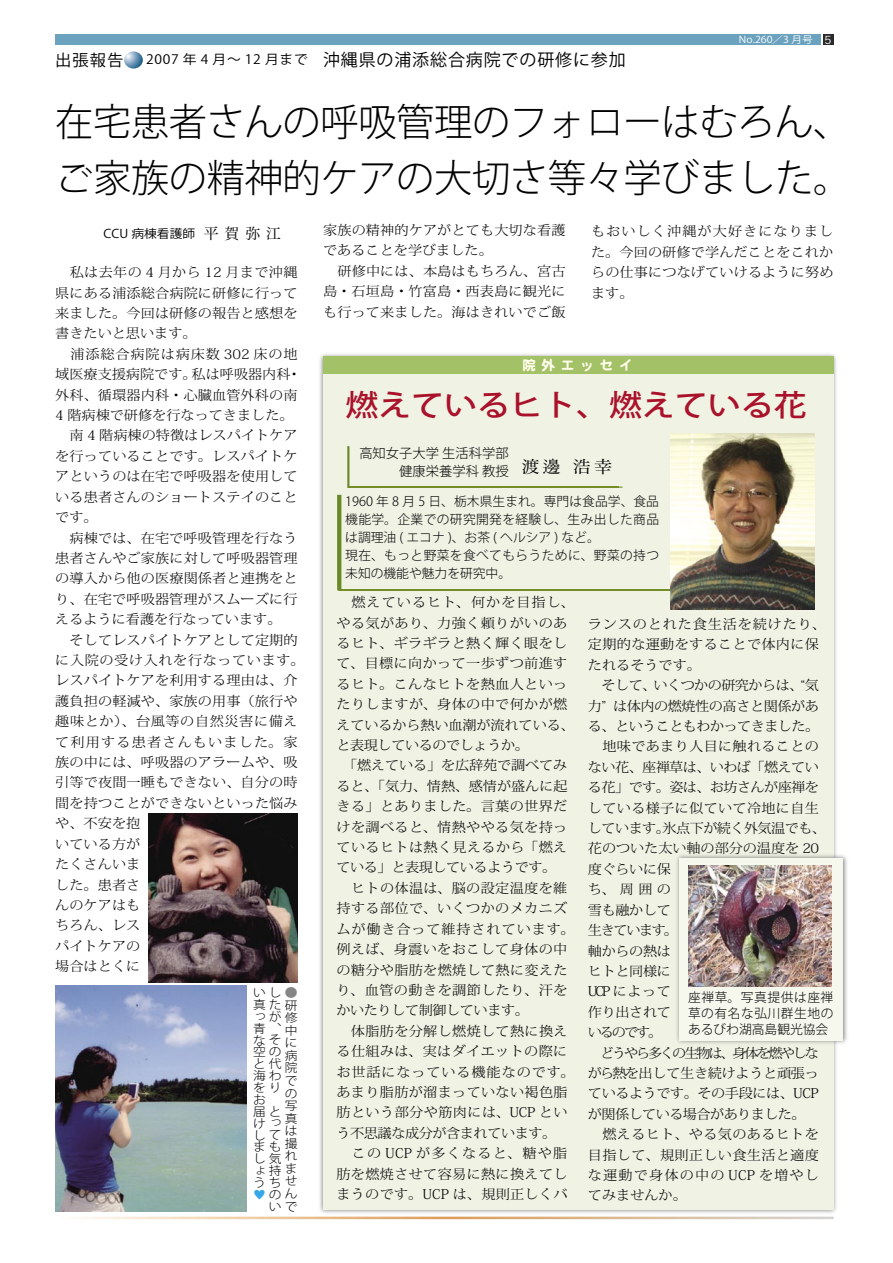
<style>
.page{position:relative;width:893px;height:1263px;background:#fff}
.page>*{position:absolute;margin:0;border:0;box-sizing:border-box;transform-origin:0 0}
.t1{font:300 38.25px "Koz Go Std";letter-spacing:-.01em;color:#000}
._4コメント{font:500 29.7px "Koz Go Pro";color:#a9122a;scale:1.11 1}
.t2{font:16.95px "Koz Go Std";letter-spacing:.05em;color:#000}
._4コメント-2{font:16.95px "Hira Min Pro W3";color:#000;scale:1.06 1}
.t3{font:16.05px "Koz Go Std";color:#000}
.t4{font:14.85px "Hira Min Pro W3";color:#000}
.t5{font:13.8px "DF Maru Gothic Std W9";letter-spacing:.4em;color:#fffdec}
.t6{font:300 13.35px/20.4px "Koz Min Std";letter-spacing:.01em;color:#000;text-align:justify;scale:1.06 1}
.t7{font:300 13.35px/20.4px "Koz Min Std";letter-spacing:-.025em;color:#000;scale:1.06 1}
.t8{font:300 13.35px "Koz Go Std";color:#000}
.t9{font:300 12.75px/18px "Koz Go Std";letter-spacing:.03em;color:#000;text-align:justify}
.t10{font:300 12px/11.9px "Koz Go Std";color:#000;text-align:right;scale:1.06 1}
.t11{font:12px "Koz Go Std";color:#000;scale:1.06 1}
.t12{font:9.6px "Koz Go Std";color:#fff;scale:1.11 1}
.s1{font-family:"Hira Kaku Pro W3";font-size:10.65px}
.s2{font-size:13.05px}
.s3{color:#858585}
.s4{color:#36a7e9}
.s5{color:#fff}
</style>
<div class="page">
<div style="left:55px;top:34px;width:765px;height:11px;background:#6ba2be"></div>
<div style="left:823px;top:34px;width:10px;height:11px;background:#2a2a2a"></div>
<div style="left:318px;top:351px;width:521px;height:864px;background:#565656;opacity:.75"></div>
<div style="left:323px;top:357px;width:510px;height:853px;background:#f0f2e4"></div>
<div style="left:323px;top:357px;width:510px;height:17px;background:#a3c166"></div>
<svg style="left:124px;top:51px;width:19px;height:18px"></svg>
<img style="left:55px;top:985px;width:192px;height:227px">
<img style="left:149px;top:814px;width:149px;height:169px">
<div style="left:674px;top:853px;width:175px;height:193px;background:#565656;opacity:.75"></div>
<div style="left:679px;top:858px;width:164px;height:183px;background:#f6f8ee"></div>
<img style="left:689px;top:865px;width:143px;height:121px">
<svg style="left:347px;top:486px;width:276px;height:2px"></svg>
<svg style="left:337px;top:589px;width:333px;height:2px"></svg>
<img style="left:670px;top:434px;width:145px;height:176px">
<hr style="left:347px;top:446px;width:2px;height:41px;background:#698827">
<svg style="left:337px;top:495px;width:4px;height:95px"></svg>
<p class="t12" style="left:739px;top:34px;width:85px">No.260／3 月号 <span class="s1">5</span></p>
<p class="t3" style="left:55px;top:50px;width:70px">出張報告</p>
<p class="t2" style="left:146px;top:49px;width:481px"><span class="s2">2007 年 4 月～ 12 月まで</span> 沖縄県の浦添総合病院での研修に参加</p>
<p class="t1" style="left:55px;top:97px;width:797px">在宅患者さんの呼吸管理のフォローはむろん、</p>
<p class="t1" style="left:55px;top:154px;width:797px">ご家族の精神的ケアの大切さ等々学びました。</p>
<p class="t11" style="left:104px;top:226px;width:88px">CCU 病棟看護師</p>
<p class="t4" style="left:204px;top:221px;width:79px">平賀弥江</p>
<p class="t6" style="left:323px;top:220px;width:230px">家族の精神的ケアがとても大切な看護であることを学びました。</p>
<p class="t6" style="left:323px;top:261px;width:230px">　研修中には、本島はもちろん、宮古島・石垣島・竹富島・西表島に観光にも行って来ました。海はきれいでご飯</p>
<p class="t6" style="left:591px;top:221px;width:230px">もおいしく沖縄が大好きになりました。今回の研修で学んだことをこれからの仕事につなげていけるように努めます。</p>
<p class="t6" style="left:55px;top:262px;width:230px">　私は去年の 4 月から 12 月まで沖縄県にある浦添総合病院に研修に行って来ました。今回は研修の報告と感想を書きたいと思います。</p>
<p class="t6" style="left:55px;top:344px;width:233px;text-align:left">　浦添総合病院は病床数 302 床の地域医療支援病院です。私は呼吸器内科・外科、循環器内科・心臓血管外科の南<br>4 階病棟で研修を行なってきました。</p>
<p class="t6" style="left:55px;top:425px;width:230px">　南 4 階病棟の特徴はレスパイトケアを行っていることです。レスパイトケアというのは在宅で呼吸器を使用している患者さんのショートステイのことです。</p>
<p class="t6" style="left:55px;top:528px;width:230px">　病棟では、在宅で呼吸管理を行なう患者さんやご家族に対して呼吸器管理の導入から他の医療関係者と連携をとり、在宅で呼吸器管理がスムーズに行えるように看護を行なっています。</p>
<p class="t6" style="left:55px;top:630px;width:237px;text-align:left">　そしてレスパイトケアとして定期的に入院の受け入れを行なっています。レスパイトケアを利用する理由は、介護負担の軽減や、家族の用事（旅行や趣味とか）、台風等の自然災害に備えて利用する患者さんもいました。家族の中には、呼吸器のアラームや、吸引等で夜間一睡もできない、自分の時間を持つことができないといった悩みや、不安を抱<br>いている方が<br>たくさんいま<br>した。患者さ<br>んのケアはも<br>ちろん、レス<br>パイトケアの<br>場合はとくに</p>
<p class="t5" style="left:522px;top:357px;width:112px">院外エッセイ</p>
<p class="_4コメント" style="left:345px;top:386px;width:417px">燃えているヒト、燃えている花</p>
<p class="_4コメント-2" style="left:521px;top:452px;width:87px">渡邊 浩幸</p>
<p class="t8" style="left:359px;top:444px;width:151px">高知女子大学 生活科学部</p>
<p class="t8" style="left:399px;top:463px;width:111px">健康栄養学科 教授</p>
<p class="t9" style="left:345px;top:492px;width:315px">1960 年 8 月 5 日、栃木県生まれ。専門は食品学、食品機能学。企業での研究開発を経験し、生み出した商品は調理油 ( エコナ )、お茶 ( ヘルシア ) など。</p>
<p class="t9" style="left:345px;top:547px;width:315px">現在、もっと野菜を食べてもらうために、野菜の持つ未知の機能や魅力を研究中。</p>
<p class="t6" style="left:336px;top:592px;width:226px;text-align:left">　燃えているヒト、何かを目指し、やる気があり、力強く頼りがいのあるヒト、ギラギラと熱く輝く眼をして、目標に向かって一歩ずつ前進するヒト。こんなヒトを熱血人といったりしますが、身体の中で何かが燃えているから熱い血潮が流れている、と表現しているのでしょうか。</p>
<p class="t6" style="left:336px;top:755px;width:219px">　「燃えている」を広辞苑で調べてみると、「気力、情熱、感情が盛んに起きる」とありました。言葉の世界だけを調べると、情熱ややる気を持っているヒトは熱く見えるから「燃えている」と表現しているようです。</p>
<p class="t6" style="left:336px;top:878px;width:226px;text-align:left">　ヒトの体温は、脳の設定温度を維持する部位で、いくつかのメカニズムが働き合って維持されています。例えば、身震いをおこして身体の中の糖分や脂肪を燃焼して熱に変えたり、血管の動きを調節したり、汗をかいたりして制御しています。</p>
<p class="t6" style="left:336px;top:1021px;width:226px;text-align:left">　体脂肪を分解し燃焼して熱に換える仕組みは、実はダイエットの際にお世話になっている機能なのです。あまり脂肪が溜まっていない褐色脂肪という部分や筋肉には、UCP という不思議な成分が含まれています。</p>
<p class="t6" style="left:336px;top:1143px;width:220px">　この UCP が多くなると、糖や脂肪を燃焼させて容易に熱に換えてしまうのです。UCP は、規則正しくバ</p>
<p class="t6" style="left:588px;top:614px;width:226px;text-align:left">ランスのとれた食生活を続けたり、定期的な運動をすることで体内に保たれるそうです。</p>
<p class="t6" style="left:588px;top:675px;width:220px">　そして、いくつかの研究からは、“気力” は体内の燃焼性の高さと関係がある、ということもわかってきました。</p>
<p class="t7" style="left:588px;top:736px;width:226px">　地味であまり人目に触れることのない花、座禅草は、いわば「燃えている花」です。姿は、お坊さんが座禅をしている様子に似ていて冷地に自生しています。氷点下が続く外気温でも、花のついた太い軸の部分の温度を 20度ぐらいに保<br>ち、周囲の<br>雪も融かして<br>生きています。<br>軸からの熱は<br>ヒトと同様に<br>UCPによって<br>作り出されて<br>いるのです。</p>
<p class="t6" style="left:588px;top:1043px;width:219px">　どうやら多くの生物は、身体を燃やしながら熱を出して生き続けようと頑張っているようです。その手段には、UCPが関係している場合がありました。</p>
<p class="t6" style="left:588px;top:1124px;width:219px">　燃えるヒト、やる気のあるヒトを目指して、規則正しい食生活と適度な運動で身体の中の UCP を増やしてみませんか。</p>
<p class="t10" style="left:253px;top:987px;width:43px;text-align:left">いし <span class="s3">●</span>真た研</p>
<p class="t10" style="left:253px;top:1012px;width:44px;line-height:12.6px">修<br>中<br>に<br>病<br>院<br>で<br>の<br>写<br>真<br>は<br>撮<br>れ<br>ま<br>せ<br><span class="s4">♥</span>のんいで</p>
<p class="t9" style="left:688px;top:989px;width:147px;line-height:15.9px">座禅草。写真提供は座禅草の有名な弘川群生地のあるびわ湖高島観光協会</p>
<p class="t10" style="left:253px;top:1011px;width:28px">っが青、なそ空のと代海わをりお<span class="s5">、</span>届とけっしてまもし気ょ持ち</p>
<p class="t10" style="left:253px;top:1177px;width:11px">う</p>
</div>
